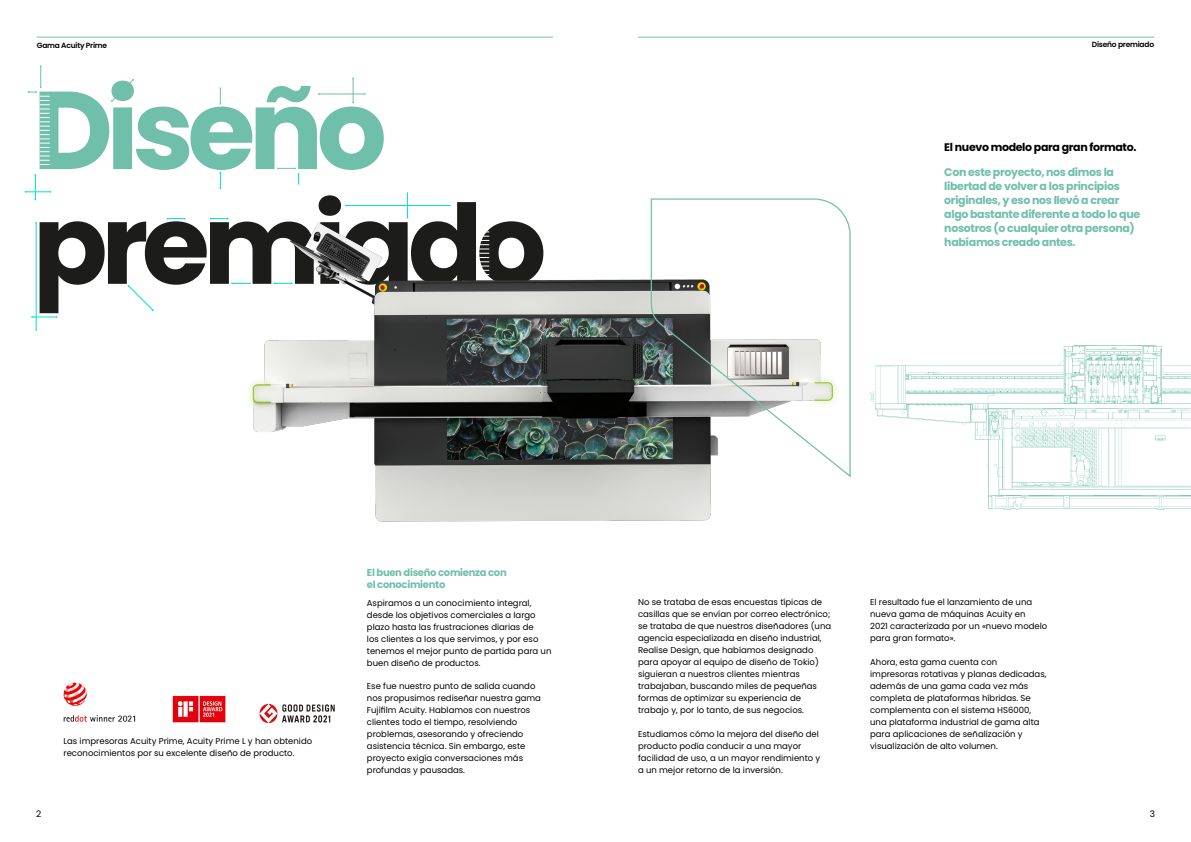
<style>
.page{position:relative;width:1191px;height:842px;background:#fff}
.page>*{position:absolute;margin:0;border:0;box-sizing:border-box;transform-origin:0 0}
.t1{font:700 110.4px/114.7px "Poppins";letter-spacing:-.06em;color:#1c1d1a}
.t2{font:700 11px/14px "Poppins";letter-spacing:-.03em;color:#70bfab}
.t3{font:700 11px "Poppins";letter-spacing:-.03em;color:#000}
.t4{font:700 10px/12px "Poppins";letter-spacing:-.03em;color:#70bfab}
.t5{font:9px "Poppins";color:#000}
.t6{font:8.5px/12px "Poppins";color:#000}
.t7{font:600 7.5px "Poppins";letter-spacing:-.03em;color:#000}
.s1{color:#70bfab}
</style>
<div class="page">
<hr style="left:638px;top:37px;width:516px;height:1px;background:#70bfab">
<hr style="left:37px;top:37px;width:516px;height:1px;background:#70bfab">
<svg style="left:900px;top:345px;width:291px;height:165px"></svg>
<svg style="left:111px;top:79px;width:23px;height:23px"></svg>
<svg style="left:277px;top:168px;width:19px;height:2px"></svg>
<svg style="left:352px;top:78px;width:2px;height:25px"></svg>
<hr style="left:319px;top:94px;width:46px;height:1px;background:#70bfab">
<svg style="left:25px;top:174px;width:26px;height:26px"></svg>
<svg style="left:28px;top:65px;width:14px;height:28px"></svg>
<svg style="left:127px;top:285px;width:27px;height:26px"></svg>
<svg style="left:220px;top:87px;width:1px;height:18px"></svg>
<hr style="left:36px;top:223px;width:1px;height:107px;background:#00e5c2">
<svg style="left:31px;top:316px;width:27px;height:2px"></svg>
<img style="left:259px;top:704px;width:76px;height:19px">
<img style="left:172px;top:695px;width:54px;height:28px">
<img style="left:63px;top:682px;width:73px;height:40px">
<img style="left:171px;top:173px;width:729px;height:349px">
<svg style="left:650px;top:198px;width:201px;height:281px"></svg>
<p class="t7" style="left:37px;top:41px;width:72px">Gama Acuity Prime</p>
<p class="t7" style="left:1092px;top:40px;width:64px">Diseño premiado</p>
<p class="t1" style="left:33px;top:74px;width:515px"><span class="s1">Diseño </span>premiado</p>
<p class="t3" style="left:944px;top:141px;width:194px">El nuevo modelo para gran formato.</p>
<p class="t2" style="left:944px;top:165px;width:197px">Con este proyecto, nos dimos la libertad de volver a los principios originales, y eso nos llevó a crear algo bastante diferente a todo lo que nosotros (o cualquier otra persona) habíamos creado antes.</p>
<p class="t6" style="left:63px;top:735px;width:250px">Las impresoras Acuity Prime, Acuity Prime L y han obtenido reconocimientos por su excelente diseño de producto.</p>
<p class="t4" style="left:367px;top:566px;width:141px">El buen diseño comienza con el conocimiento</p>
<p class="t6" style="left:367px;top:597px;width:186px">Aspiramos a un conocimiento integral, desde los objetivos comerciales a largo plazo hasta las frustraciones diarias de<br>los clientes a los que servimos, y por eso tenemos el mejor punto de partida para un buen diseño de productos.</p>
<p class="t6" style="left:367px;top:680px;width:176px">Ese fue nuestro punto de salida cuando nos propusimos rediseñar nuestra gama Fujifilm Acuity. Hablamos con nuestros clientes todo el tiempo, resolviendo problemas, asesorando y ofreciendo asistencia técnica. Sin embargo, este proyecto exigía conversaciones más profundas y pausadas.</p>
<p class="t6" style="left:638px;top:596px;width:195px">No se trataba de esas encuestas típicas de casillas que se envían por correo electrónico; se trataba de que nuestros diseñadores (una agencia especializada en diseño industrial, Realise Design, que habíamos designado para apoyar al equipo de diseño de Tokio) siguieran a nuestros clientes mientras trabajaban, buscando miles de pequeñas formas de optimizar su experiencia de trabajo y, por lo tanto, de sus negocios.</p>
<p class="t6" style="left:638px;top:728px;width:184px">Estudiamos cómo la mejora del diseño del producto podía conducir a una mayor facilidad de uso, a un mayor rendimiento y a un mejor retorno de la inversión.</p>
<p class="t6" style="left:870px;top:596px;width:179px">El resultado fue el lanzamiento de una nueva gama de máquinas Acuity en<br>2021 caracterizada por un «nuevo modelo para gran formato».</p>
<p class="t6" style="left:870px;top:656px;width:178px">Ahora, esta gama cuenta con impresoras rotativas y planas dedicadas, además de una gama cada vez más completa de plataformas híbridas. Se complementa con el sistema HS6000, una plataforma industrial de gama alta para aplicaciones de señalización y visualización de alto volumen.</p>
<p class="t5" style="left:36px;top:809px;width:7px">2</p>
<p class="t5" style="left:1149px;top:809px;width:7px">3</p>
</div>
